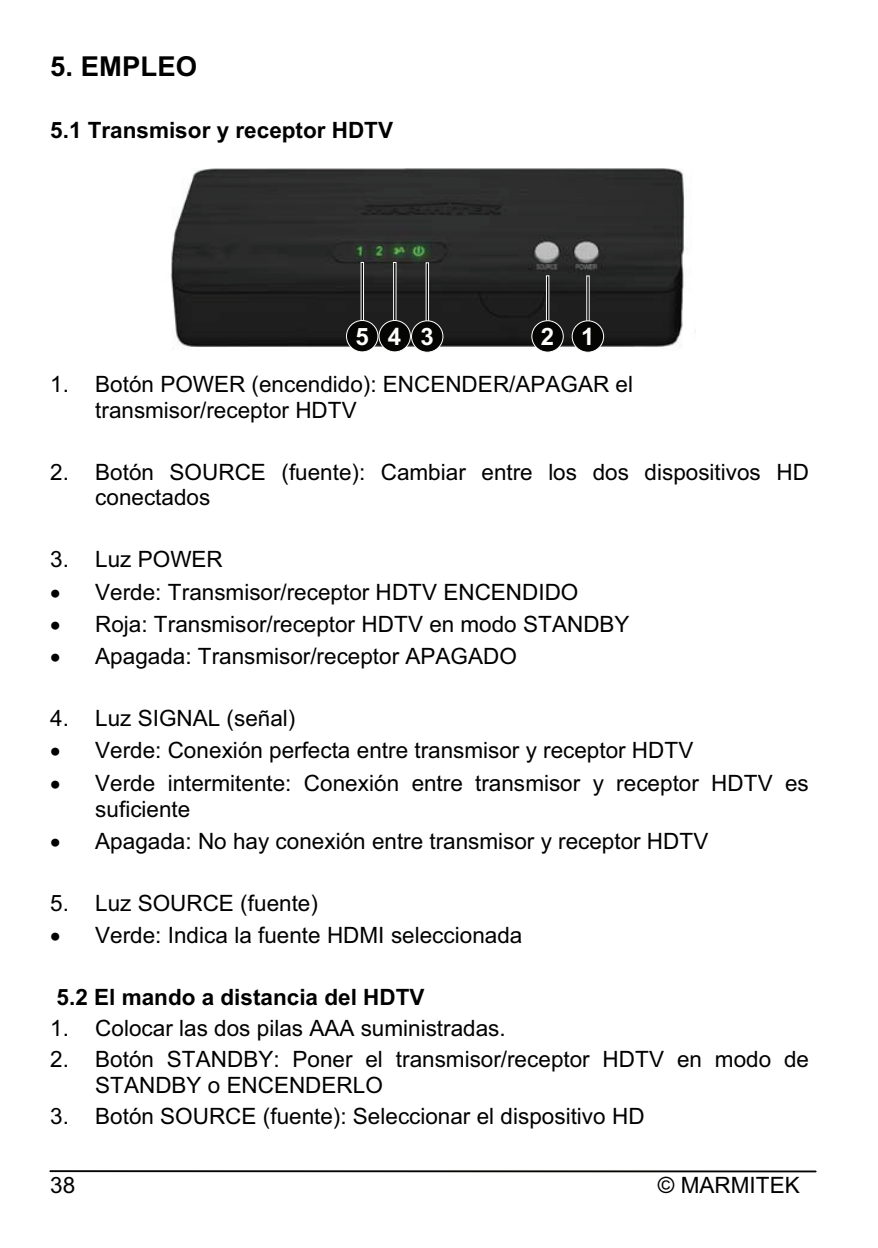
<style>
.page{position:relative;width:878px;height:1248px;background:#fff}
.page>*{position:absolute;margin:0;border:0;box-sizing:border-box;transform-origin:0 0}
.t1{font:700 27.5px "Arial";color:#000}
.t2{font:700 24px "Arial";color:#fff}
.t3{font:22.5px/32.5px "Arial";color:#000}
.t4{font:700 22.5px "Arial";color:#000}
</style>
<div class="page">
<hr style="left:50px;top:1170px;width:765px;height:2px;background:#040503">
<img style="left:170px;top:168px;width:515px;height:185px">
<div style="left:572px;top:321px;width:31px;height:31px;background:#050504;border-radius:50%"></div>
<div style="left:572px;top:321px;width:31px;height:31px;border:1px solid #fff;border-radius:50%"></div>
<div style="left:546px;top:276px;width:3px;height:47px;border:1px solid #fff"></div>
<div style="left:532px;top:321px;width:31px;height:31px;background:#050504;border-radius:50%"></div>
<div style="left:531px;top:320px;width:32px;height:32px;border:1px solid #fff;border-radius:50%"></div>
<div style="left:411px;top:321px;width:32px;height:31px;background:#050504;border-radius:50%"></div>
<div style="left:411px;top:321px;width:32px;height:31px;border:1px solid #fff;border-radius:50%"></div>
<div style="left:393px;top:262px;width:3px;height:61px;border:1px solid #fff"></div>
<div style="left:379px;top:320px;width:31px;height:32px;background:#050504;border-radius:50%"></div>
<div style="left:379px;top:320px;width:31px;height:32px;border:1px solid #fff;border-radius:50%"></div>
<div style="left:346px;top:320px;width:32px;height:32px;background:#050504;border-radius:50%"></div>
<div style="left:346px;top:320px;width:32px;height:32px;border:1px solid #fff;border-radius:50%"></div>
<p class="t1" style="left:50px;top:56px;width:148px">5. EMPLEO</p>
<p class="t4" style="left:50px;top:122px;width:344px">5.1 Transmisor y receptor HDTV</p>
<p class="t2" style="left:355px;top:328px;width:80px">543</p>
<p class="t2" style="left:540px;top:328px;width:55px">2 1</p>
<p class="t3" style="left:95px;top:373px;width:539px;line-height:25.8px;text-indent:-45px">1. Botón POWER (encendido): ENCENDER/APAGAR el transmisor/receptor HDTV</p>
<p class="t3" style="left:95px;top:461px;width:715px;line-height:26px;text-indent:-45px">2. Botón SOURCE (fuente): Cambiar entre los dos dispositivos HD conectados</p>
<p class="t3" style="left:95px;top:545px;width:535px;text-indent:-45px">3. Luz POWER<br>Verde: Transmisor/receptor HDTV ENCENDIDO Roja: Transmisor/receptor HDTV en modo STANDBY Apagada: Transmisor/receptor APAGADO</p>
<p class="t3" style="left:95px;top:704px;width:715px;text-indent:-45px">4. Luz SIGNAL (señal)<br>Verde: Conexión perfecta entre transmisor y receptor HDTV<br>Verde intermitente: Conexión entre transmisor y receptor HDTV es</p>
<p class="t3" style="left:95px;top:795px;width:614px">suficiente<br>Apagada: No hay conexión entre transmisor y receptor HDTV</p>
<p class="t3" style="left:95px;top:889px;width:428px;text-indent:-45px">5. Luz SOURCE (fuente)<br>Verde: Indica la fuente HDMI seleccionada</p>
<p class="t4" style="left:57px;top:989px;width:369px">5.2 El mando a distancia del HDTV</p>
<p class="t3" style="left:50px;top:1014px;width:457px">1. Colocar las dos pilas AAA suministradas.</p>
<p class="t3" style="left:95px;top:1048px;width:715px;line-height:25.8px;text-indent:-45px">2. Botón STANDBY: Poner el transmisor/receptor HDTV en modo de<br>STANDBY o ENCENDERLO</p>
<p class="t3" style="left:50px;top:1101px;width:595px">3. Botón SOURCE (fuente): Seleccionar el dispositivo HD</p>
<p class="t3" style="left:50px;top:1171px;width:27px">38</p>
<p class="t3" style="left:657px;top:1171px;width:143px">© MARMITEK</p>
</div>
